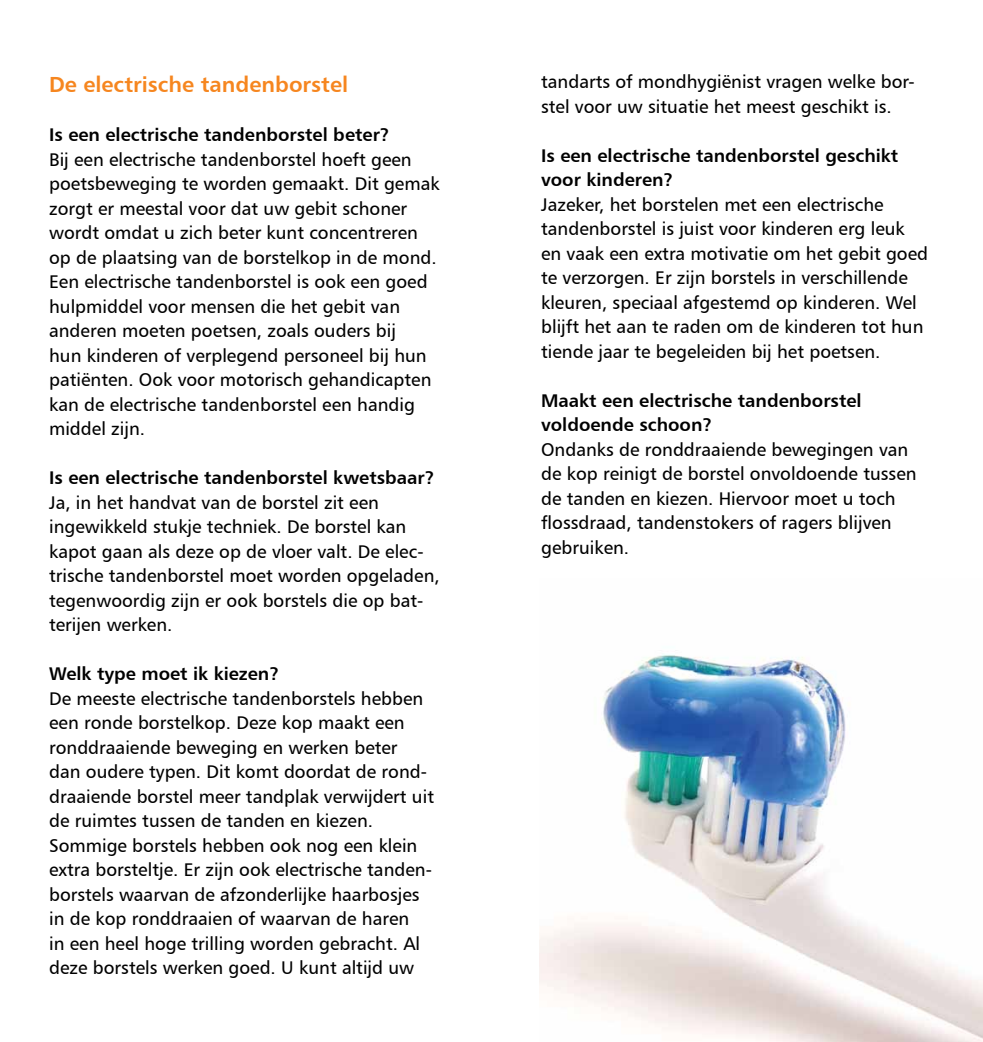
<style>
.page{position:relative;width:983px;height:1042px;background:#fff}
.page>*{position:absolute;margin:0;border:0;box-sizing:border-box;transform-origin:0 0}
.t1{font:21.88px "Humanist 777 BT Bold B";color:#f6861f}
.t2{font:18.38px/24.5px "Humanist 777 BT Roman B";color:#000}
.t3{font:18.38px/24.5px "Humanist 777 BT Bold B";color:#000}
</style>
<div class="page">
<img style="left:539px;top:654px;width:443px;height:388px">
<p class="t1" style="left:49px;top:70px;width:300px">De electrische tandenborstel</p>
<p class="t3" style="left:49px;top:122px;width:342px">Is een electrische tandenborstel beter?</p>
<p class="t2" style="left:49px;top:147px;width:392px">Bij een electrische tandenborstel hoeft geen poetsbeweging te worden gemaakt. Dit gemak zorgt er meestal voor dat uw gebit schoner wordt omdat u zich beter kunt concentreren op de plaatsing van de borstelkop in de mond.<br>Een electrische tandenborstel is ook een goed hulpmiddel voor mensen die het gebit van anderen moeten poetsen, zoals ouders bij<br>hun kinderen of verplegend personeel bij hun patiënten. Ook voor motorisch gehandicapten kan de electrische tandenborstel een handig middel zijn.</p>
<p class="t3" style="left:49px;top:465px;width:387px">Is een electrische tandenborstel kwetsbaar?</p>
<p class="t2" style="left:49px;top:490px;width:392px">Ja, in het handvat van de borstel zit een ingewikkeld stukje techniek. De borstel kan kapot gaan als deze op de vloer valt. De elec&shy;trische tandenborstel moet worden opgeladen, tegenwoordig zijn er ook borstels die op bat&shy;terijen werken.</p>
<p class="t3" style="left:49px;top:661px;width:231px">Welk type moet ik kiezen?</p>
<p class="t2" style="left:49px;top:686px;width:386px">De meeste electrische tandenborstels hebben een ronde borstelkop. Deze kop maakt een ronddraaiende beweging en werken beter<br>dan oudere typen. Dit komt doordat de rond&shy;draaiende borstel meer tandplak verwijdert uit de ruimtes tussen de tanden en kiezen.<br>Sommige borstels hebben ook nog een klein extra borsteltje. Er zijn ook electrische tanden&shy;borstels waarvan de afzonderlijke haarbosjes in de kop ronddraaien of waarvan de haren<br>in een heel hoge trilling worden gebracht. Al deze borstels werken goed. U kunt altijd uw</p>
<p class="t2" style="left:541px;top:69px;width:375px">tandarts of mondhygiënist vragen welke bor&shy;stel voor uw situatie het meest geschikt is.</p>
<p class="t3" style="left:541px;top:143px;width:358px">Is een electrische tandenborstel geschikt voor kinderen?</p>
<p class="t2" style="left:541px;top:192px;width:388px">Jazeker, het borstelen met een electrische tandenborstel is juist voor kinderen erg leuk en vaak een extra motivatie om het gebit goed te verzorgen. Er zijn borstels in verschillende kleuren, speciaal afgestemd op kinderen. Wel blijft het aan te raden om de kinderen tot hun tiende jaar te begeleiden bij het poetsen.</p>
<p class="t3" style="left:541px;top:388px;width:322px">Maakt een electrische tandenborstel voldoende schoon?</p>
<p class="t2" style="left:541px;top:437px;width:377px">Ondanks de ronddraaiende bewegingen van de kop reinigt de borstel onvoldoende tussen de tanden en kiezen. Hiervoor moet u toch flossdraad, tandenstokers of ragers blijven gebruiken.</p>
</div>
